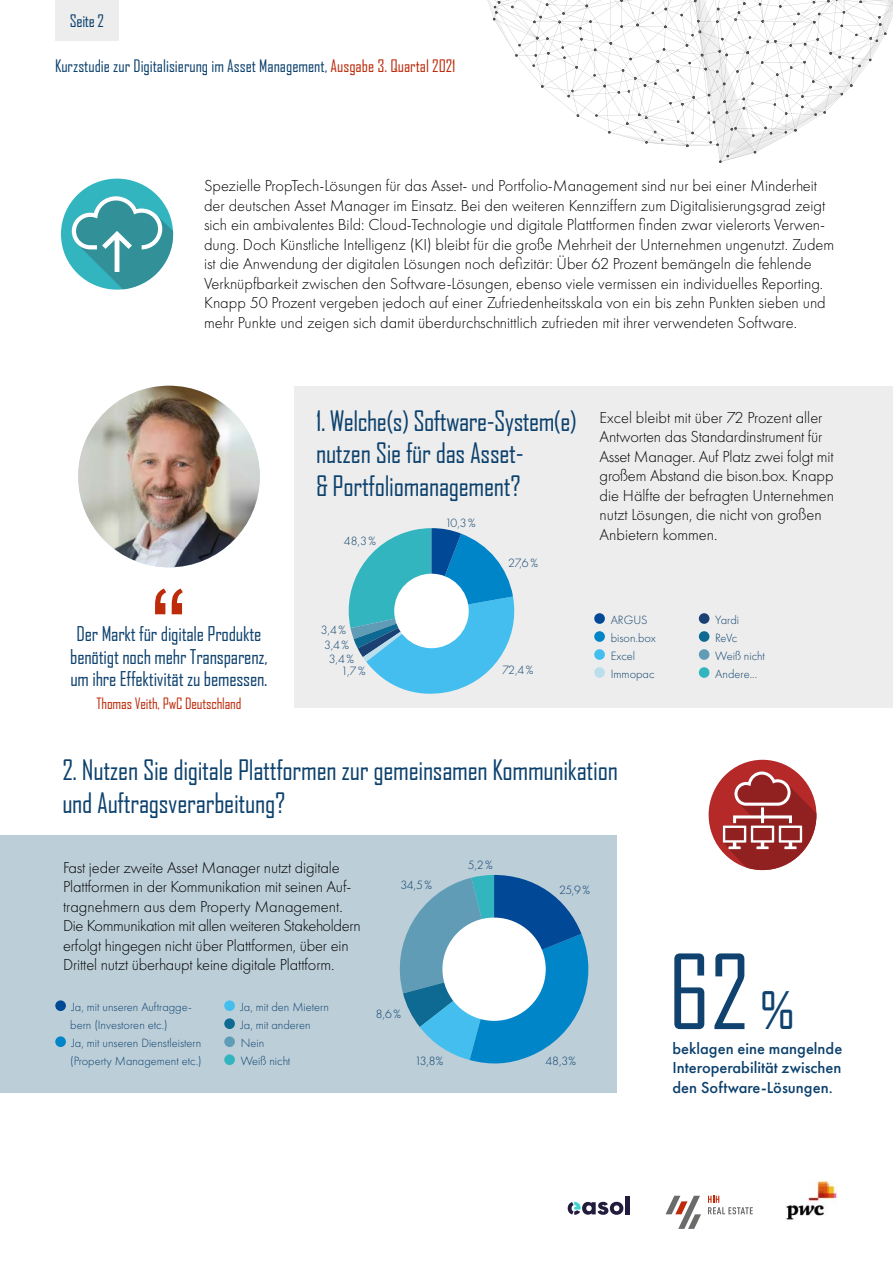
<style>
.page{position:relative;width:893px;height:1263px;background:#fff}
.page>*{position:absolute;margin:0;border:0;box-sizing:border-box;transform-origin:0 0}
.t1{font:99px "Agency FB";color:#0f426f}
.t2{font:27px/32.4px "Agency FB";letter-spacing:-.01em;color:#0c416d}
.t3{font:19.5px/22.5px "Agency FB";letter-spacing:-.01em;color:#0f426f;text-align:center}
.t4{font:300 16.5px/19.5px "Futura PT";color:#000}
.t5{font:16.5px "Agency FB";color:#0c416d}
.t6{font:500 16.5px/19.5px "Futura PT";color:#0c416d;text-align:justify}
.t7{font:15px "Agency FB";letter-spacing:-.01em;color:#bd2b0b}
.t8{font:300 12.45px/18px "Futura PT";color:#0c416d}
.s1{color:#bd2b0b}
.s2{font-size:49.5px}
</style>
<div class="page">
<div style="left:295px;top:386px;width:598px;height:321px;background:#ededed"></div>
<div style="left:0;top:835px;width:617px;height:258px;background:#bcced8"></div>
<div style="left:61px;top:179px;width:112px;height:111px;background:#33b5bf;border-radius:50%"></div>
<svg style="left:68px;top:196px;width:105px;height:93px"></svg>
<svg style="left:665px;top:1196px;width:36px;height:33px"></svg>
<svg style="left:708px;top:1196px;width:45px;height:18px"></svg>
<img style="left:786px;top:1180px;width:51px;height:40px">
<div style="left:625px;top:1196px;width:5px;height:18px;background:#211c3d"></div>
<svg style="left:568px;top:1202px;width:55px;height:13px"></svg>
<div style="left:55px;top:0;width:64px;height:41px;background:#ededed"></div>
<svg style="left:518px;top:0;width:40px;height:100px"></svg>
<svg style="left:533px;top:16px;width:9px;height:7px"></svg>
<svg style="left:558px;top:0;width:335px;height:163px"></svg>
<svg style="left:487px;top:0;width:34px;height:57px"></svg>
<svg style="left:399px;top:875px;width:190px;height:189px"></svg>
<div style="left:442px;top:917px;width:104px;height:104px;background:#fff;border-radius:50%"></div>
<div style="left:55px;top:1000px;width:11px;height:11px;background:#014996;border-radius:50%"></div>
<div style="left:55px;top:1036px;width:11px;height:11px;background:#0085c8;border-radius:50%"></div>
<div style="left:224px;top:1000px;width:11px;height:11px;background:#43beef;border-radius:50%"></div>
<div style="left:224px;top:1018px;width:11px;height:11px;background:#0e6a93;border-radius:50%"></div>
<div style="left:224px;top:1036px;width:11px;height:11px;background:#619cb7;border-radius:50%"></div>
<div style="left:224px;top:1054px;width:11px;height:11px;background:#33b5bf;border-radius:50%"></div>
<div style="left:594px;top:613px;width:11px;height:11px;background:#014996;border-radius:50%"></div>
<div style="left:594px;top:631px;width:11px;height:11px;background:#0085c8;border-radius:50%"></div>
<div style="left:594px;top:649px;width:11px;height:11px;background:#43beef;border-radius:50%"></div>
<div style="left:594px;top:667px;width:11px;height:11px;background:#bbdeed;border-radius:50%"></div>
<div style="left:699px;top:613px;width:10px;height:11px;background:#1b4174;border-radius:50%"></div>
<div style="left:699px;top:631px;width:10px;height:11px;background:#0e6a93;border-radius:50%"></div>
<div style="left:699px;top:649px;width:10px;height:11px;background:#619cb7;border-radius:50%"></div>
<div style="left:699px;top:667px;width:10px;height:11px;background:#33b5bf;border-radius:50%"></div>
<svg style="left:348px;top:528px;width:167px;height:166px"></svg>
<div style="left:394px;top:574px;width:75px;height:74px;background:#fff;border-radius:50%"></div>
<div style="left:709px;top:760px;width:107px;height:110px;background:#b52929;border-radius:50%"></div>
<svg style="left:722px;top:771px;width:94px;height:99px"></svg>
<svg style="left:155px;top:588px;width:28px;height:26px"></svg>
<img style="left:78px;top:386px;width:182px;height:181px;border-radius:91px">
<p class="t5" style="left:70px;top:11px;width:36px">Seite 2</p>
<p class="t5" style="left:55px;top:56px;width:402px">Kurzstudie zur Digitalisierung im Asset Management, <span class="s1">Ausgabe 3. Quartal 2021</span></p>
<p class="t4" style="left:204px;top:176px;width:632px">Spezielle PropTech-Lösungen für das Asset- und Portfolio-Management sind nur bei einer Minderheit der deutschen Asset Manager im Einsatz. Bei den weiteren Kennziffern zum Digitalisierungsgrad zeigt sich ein ambivalentes Bild: Cloud-Technologie und digitale Plattformen finden zwar vielerorts Verwen&shy;dung. Doch Künstliche Intelligenz (KI) bleibt für die große Mehrheit der Unternehmen ungenutzt. Zudem ist die Anwendung der digitalen Lösungen noch defizitär: Über 62 Prozent bemängeln die fehlende Verknüpfbarkeit zwischen den Software-Lösungen, ebenso viele vermissen ein individuelles Reporting.<br>Knapp 50 Prozent vergeben jedoch auf einer Zufriedenheitsskala von ein bis zehn Punkten sieben und mehr Punkte und zeigen sich damit überdurchschnittlich zufrieden mit ihrer verwendeten Software.</p>
<p class="t3" style="left:70px;top:622px;width:199px">Der Markt für digitale Produkte benötigt noch mehr Transparenz, um ihre Effektivität zu bemessen.</p>
<p class="t7" style="left:97px;top:694px;width:146px">Thomas Veith, PwC Deutschland</p>
<h2 class="t2" style="left:316px;top:404px;width:262px">1. Welche(s) Software-System(e) nutzen Sie für das Asset-<br>&amp; Portfoliomanagement?</h2>
<p class="t8" style="left:344px;top:531px;width:34px">48,3%</p>
<p class="t8" style="left:321px;top:621px;width:27px">3,4%</p>
<p class="t8" style="left:324px;top:636px;width:27px">3,4%</p>
<p class="t8" style="left:445px;top:514px;width:32px">10,3%</p>
<p class="t8" style="left:508px;top:554px;width:31px">27,6%</p>
<p class="t8" style="left:329px;top:649px;width:27px">3,4%</p>
<p class="t8" style="left:341px;top:662px;width:26px">1,7%</p>
<p class="t8" style="left:502px;top:661px;width:33px">72,4%</p>
<p class="t4" style="left:600px;top:408px;width:236px">Excel bleibt mit über 72 Prozent aller Antworten das Standardinstrument für Asset Manager. Auf Platz zwei folgt mit großem Abstand die bison.box. Knapp die Hälfte der befragten Unternehmen nutzt Lösungen, die nicht von großen Anbietern kommen.</p>
<p class="t8" style="left:611px;top:611px;width:47px">ARGUS bison.box<br>Excel<br>Immopac</p>
<p class="t8" style="left:715px;top:611px;width:51px">Yardi<br>ReVc<br>Weiß nicht<br>Andere...</p>
<h2 class="t2" style="left:62px;top:754px;width:557px">2. Nutzen Sie digitale Plattformen zur gemeinsamen Kommunikation und Auftragsverarbeitung?</h2>
<p class="t4" style="left:63px;top:857px;width:299px">Fast jeder zweite Asset Manager nutzt digitale Plattformen in der Kommunikation mit seinen Auf&shy;tragnehmern aus dem Property Management.<br>Die Kommunikation mit allen weiteren Stakeholdern erfolgt hingegen nicht über Plattformen, über ein Drittel nutzt überhaupt keine digitale Plattform.</p>
<p class="t8" style="left:70px;top:998px;width:133px">Ja, mit unseren Auftragge&shy;bern (Investoren etc.)<br>Ja, mit unseren Dienstleistern (Property Management etc.)</p>
<p class="t8" style="left:241px;top:998px;width:90px">Ja, mit den Mietern<br>Ja, mit anderen<br>Nein<br>Weiß nicht</p>
<p class="t8" style="left:400px;top:876px;width:33px">34,5%</p>
<p class="t8" style="left:468px;top:855px;width:27px">5,2%</p>
<p class="t8" style="left:376px;top:1005px;width:27px">8,6%</p>
<p class="t8" style="left:559px;top:881px;width:32px">25,9%</p>
<p class="t8" style="left:415px;top:1052px;width:30px">13,8%</p>
<p class="t8" style="left:545px;top:1051px;width:32px">48,3%</p>
<h1 class="t1" style="left:668px;top:932px;width:128px">62 <span class="s2">%</span></h1>
<p class="t6" style="left:673px;top:1039px;width:171px">beklagen eine mangelnde Interoperabilität zwischen den Software-Lösungen.</p>
</div>
